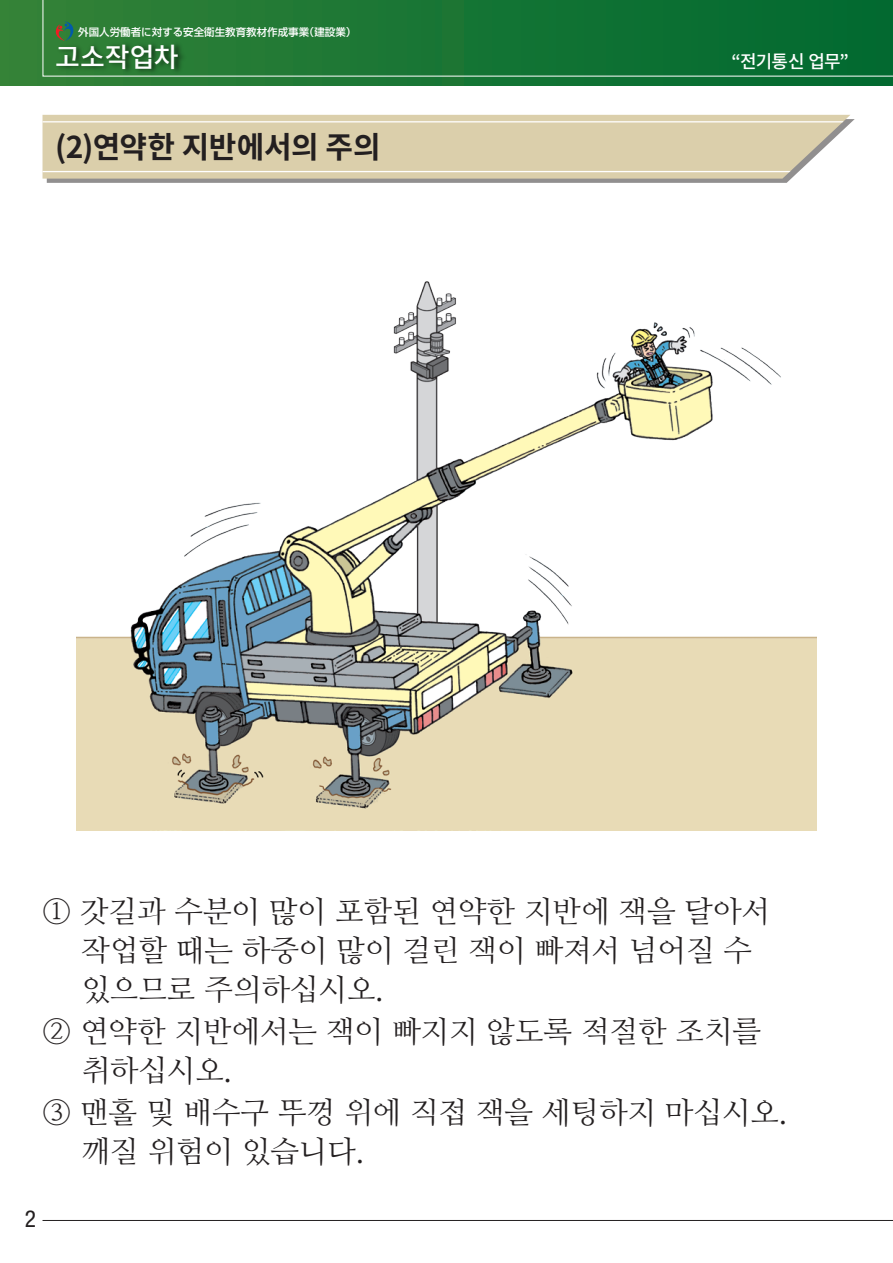
<style>
.page{position:relative;width:893px;height:1263px;background:#fff}
.page>*{position:absolute;margin:0;border:0;box-sizing:border-box;transform-origin:0 0}
.t1{font:30px/39px "Nanum Myeongjo";color:#231f20}
.t2{font:700 30px "Noto Sans CJ Kkr";letter-spacing:-.01em;color:#231f20}
.t3{font:500 27px "Noto Sans CJ Kkr";letter-spacing:-.005em;color:#fff}
.t4{font:condensed 23.4px "Helvetica Neue LT Std";color:#231f20}
.t5{font:500 18px "Noto Sans CJ Kkr";letter-spacing:-.045em;color:#fff}
.t6{font:500 10.5px "Shin Go Pro";color:#fff}
</style>
<div class="page">
<hr style="left:43px;top:1220px;width:850px;height:1px;background:#231f20">
<svg style="left:0;top:0;width:893px;height:85px;background:#1f7834"></svg>
<svg style="left:42px;top:0;width:851px;height:77px;background:#187536"></svg>
<img style="left:77px;top:281px;width:739px;height:550px">
<svg style="left:56px;top:21px;width:17px;height:17px"></svg>
<svg style="left:47px;top:119px;width:808px;height:64px;fill:#918f8f"></svg>
<svg style="left:43px;top:115px;width:807px;height:64px;background:#dbd0ae"></svg>
<svg style="left:43px;top:121px;width:801px;height:1px"></svg>
<svg style="left:43px;top:171px;width:748px;height:1px"></svg>
<img style="left:50px;top:38px;width:138px;height:48px">
<p class="t6" style="left:78px;top:23px;width:280px">外国人労働者に対する安全衛生教育教材作成事業（建設業）</p>
<p class="t3" style="left:55px;top:42px;width:125px">고소작업차</p>
<p class="t5" style="left:731px;top:51px;width:119px">“전기통신 업무”</p>
<p class="t2" style="left:55px;top:130px;width:327px">(2)연약한 지반에서의 주의</p>
<p class="t1" style="left:81px;top:892px;width:690px;text-indent:-39px">① 갓길과 수분이 많이 포함된 연약한 지반에 잭을 달아서 작업할 때는 하중이 많이 걸린 잭이 빠져서 넘어질 수 있으므로 주의하십시오.</p>
<p class="t1" style="left:81px;top:1012px;width:681px;text-indent:-39px">② 연약한 지반에서는 잭이 빠지지 않도록 적절한 조치를 취하십시오.</p>
<p class="t1" style="left:81px;top:1093px;width:707px;text-indent:-39px">③ 맨홀 및 배수구 뚜껑 위에 직접 잭을 세팅하지 마십시오. 깨질 위험이 있습니다.</p>
<p class="t4" style="left:25px;top:1205px;width:13px">2</p>
</div>
